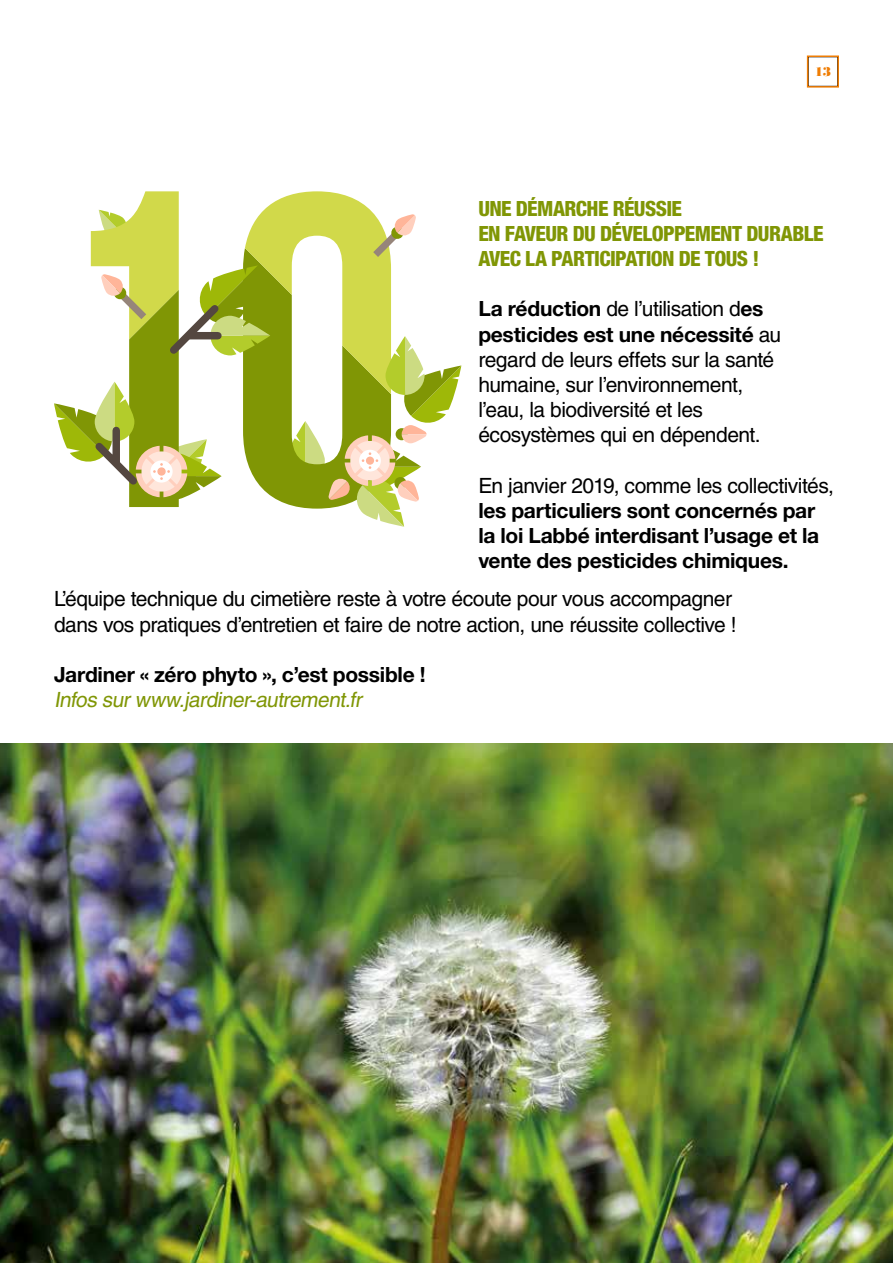
<style>
.page{position:relative;width:893px;height:1263px;background:#fff}
.page>*{position:absolute;margin:0;border:0;box-sizing:border-box;transform-origin:0 0}
.t1{font:21px/25.2px "Helvetica";letter-spacing:-.025em;color:#000}
.t2{font:700 21px/25.2px "Helvetica Neue LT Pro";letter-spacing:-.015em;color:#000}
.t3{font:800 condensed 21px/25.2px "Helvetica Neue LT Pro";letter-spacing:-.03em;color:#809605}
.t4{font:italic 21px "Helvetica";color:#809605}
.t5{font:13.5px "Bodoni MT Black";color:#ef7d04}
.s1{font-family:"Helvetica Neue LT Pro";font-weight:700}
.s2{font-family:"Helvetica";font-weight:400}
</style>
<div class="page">
<div style="left:807px;top:56px;width:32px;height:32px;border:2px solid #ef7d04"></div>
<svg style="left:54px;top:191px;width:407px;height:336px"></svg>
<img style="left:0;top:743px;width:893px;height:520px">
<p class="t5" style="left:814px;top:64px;width:18px">13</p>
<p class="t3" style="left:478px;top:195px;width:347px">UNE DÉMARCHE RÉUSSIE<br>EN FAVEUR DU DÉVELOPPEMENT DURABLE<br>AVEC LA PARTICIPATION DE TOUS !</p>
<p class="t1" style="left:478px;top:296px;width:287px"><span class="s1">La réduction</span> de l’utilisation d<span class="s1">es</span></p>
<p class="t2" style="left:478px;top:321px;width:304px">pesticides est une nécessité <span class="s2">au</span></p>
<p class="t1" style="left:478px;top:347px;width:297px">regard de leurs effets sur la santé humaine, sur l’environnement, l’eau, la biodiversité et les écosystèmes qui en dépendent.</p>
<p class="t1" style="left:478px;top:473px;width:357px">En janvier 2019, comme les collectivités,</p>
<p class="t2" style="left:478px;top:497px;width:342px">les particuliers sont concernés par la loi Labbé interdisant l’usage et la vente des pesticides chimiques.</p>
<p class="t1" style="left:54px;top:586px;width:684px">L’équipe technique du cimetière reste à votre écoute pour vous accompagner dans vos pratiques d’entretien et faire de notre action, une réussite collective !</p>
<p class="t2" style="left:54px;top:661px;width:373px">Jardiner « zéro phyto », c’est possible !</p>
<p class="t4" style="left:54px;top:687px;width:313px">Infos surwww.jardiner-autrement.fr</p>
</div>
